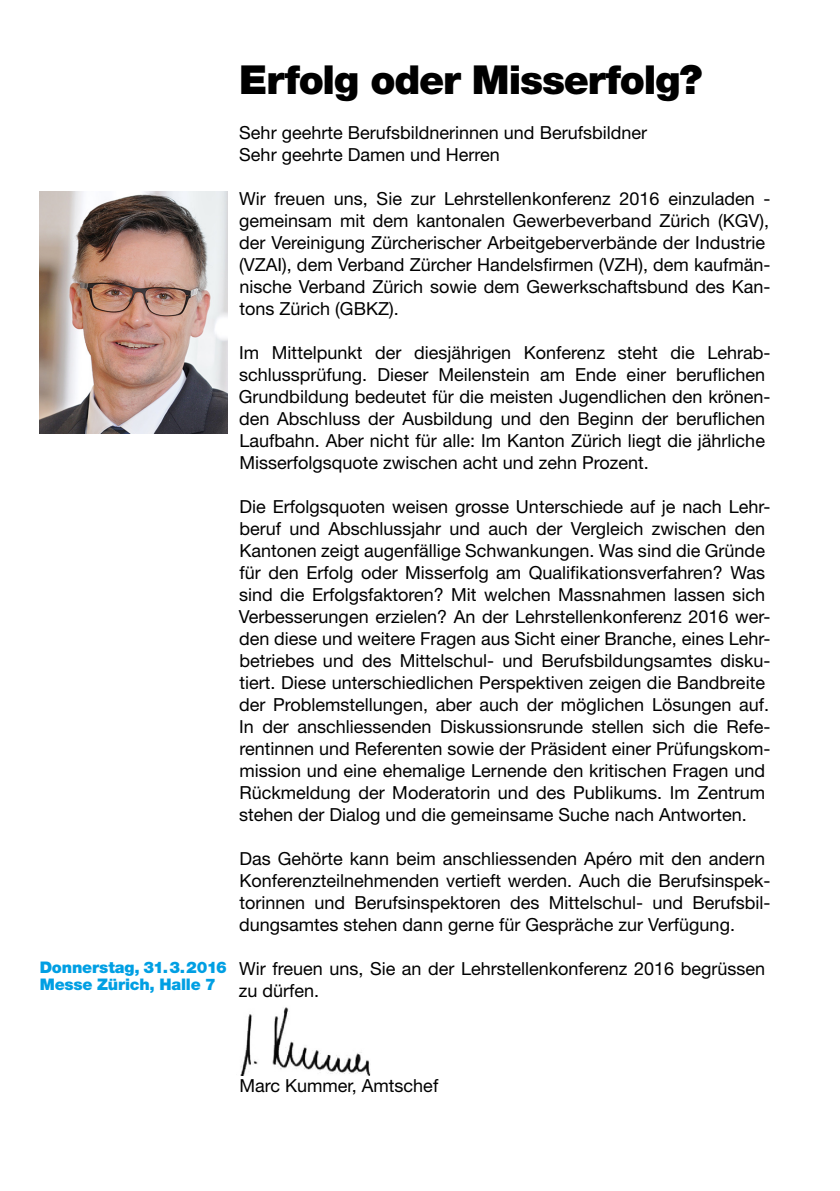
<style>
.page{position:relative;width:840px;height:1191px;background:#fff}
.page>*{position:absolute;margin:0;border:0;box-sizing:border-box;transform-origin:0 0}
.t1{font:900 40px "Helvetica Neue LT Std";letter-spacing:-.03em;color:#000}
.t2{font:18px/22px "Helvetica Neue LT Std";color:#000}
.t3{font:900 16px/17px "Helvetica Neue LT Std";letter-spacing:-.01em;color:#009fe3}
</style>
<div class="page">
<img style="left:40px;top:192px;width:187px;height:241px">
<img style="left:240px;top:1007px;width:130px;height:68px">
<p class="t3" style="left:40px;top:958px;width:189px">Donnerstag, 31.3.2016<br>Messe Zürich, Halle 7</p>
<h1 class="t1" style="left:239px;top:56px;width:464px">Erfolg oder Misserfolg?</h1>
<p class="t2" style="left:239px;top:121px;width:409px">Sehr geehrte Berufsbildnerinnen und Berufsbildner<br>Sehr geehrte Damen und Herren</p>
<p class="t2" style="left:239px;top:187px;width:532px">Wir freuen uns, Sie zur Lehrstellenkonferenz 2016 einzuladen - gemeinsam mit dem kantonalen Gewerbeverband Zürich (KGV), der Vereinigung Zürcherischer Arbeitgeberverbände der Industrie (VZAI), dem Verband Zürcher Handelsfirmen (VZH), dem kaufmän&shy;nische Verband Zürich sowie dem Gewerkschaftsbund des Kan&shy;tons Zürich (GBKZ).</p>
<p class="t2" style="left:239px;top:341px;width:533px">Im Mittelpunkt der diesjährigen Konferenz steht die Lehrab&shy;schlussprüfung. Dieser Meilenstein am Ende einer beruflichen Grundbildung bedeutet für die meisten Jugendlichen den krönen&shy;den Abschluss der Ausbildung und den Beginn der beruflichen Laufbahn. Aber nicht für alle: Im Kanton Zürich liegt die jährliche Misserfolgsquote zwischen acht und zehn Prozent.</p>
<p class="t2" style="left:239px;top:495px;width:533px">Die Erfolgsquoten weisen grosse Unterschiede auf je nach Lehr&shy;beruf und Abschlussjahr und auch der Vergleich zwischen den Kantonen zeigt augenfällige Schwankungen. Was sind die Gründe für den Erfolg oder Misserfolg am Qualifikationsverfahren? Was sind die Erfolgsfaktoren? Mit welchen Massnahmen lassen sich Verbesserungen erzielen? An der Lehrstellenkonferenz 2016 wer&shy;den diese und weitere Fragen aus Sicht einer Branche, eines Lehr&shy;betriebes und des Mittelschul- und Berufsbildungsamtes disku&shy;tiert. Diese unterschiedlichen Perspektiven zeigen die Bandbreite der Problemstellungen, aber auch der möglichen Lösungen auf.<br>In der anschliessenden Diskussionsrunde stellen sich die Refe&shy;rentinnen und Referenten sowie der Präsident einer Prüfungskom&shy;mission und eine ehemalige Lernende den kritischen Fragen und Rückmeldung der Moderatorin und des Publikums. Im Zentrum stehen der Dialog und die gemeinsame Suche nach Antworten.</p>
<p class="t2" style="left:239px;top:847px;width:532px">Das Gehörte kann beim anschliessenden Apéro mit den andern Konferenzteilnehmenden vertieft werden. Auch die Berufsinspek&shy;torinnen und Berufsinspektoren des Mittelschul- und Berufsbil&shy;dungsamtes stehen dann gerne für Gespräche zur Verfügung.</p>
<p class="t2" style="left:238px;top:957px;width:527px">Wir freuen uns, Sie an der Lehrstellenkonferenz 2016 begrüssen zu dürfen.</p>
<p class="t2" style="left:239px;top:1073px;width:200px">Marc Kummer, Amtschef</p>
</div>
